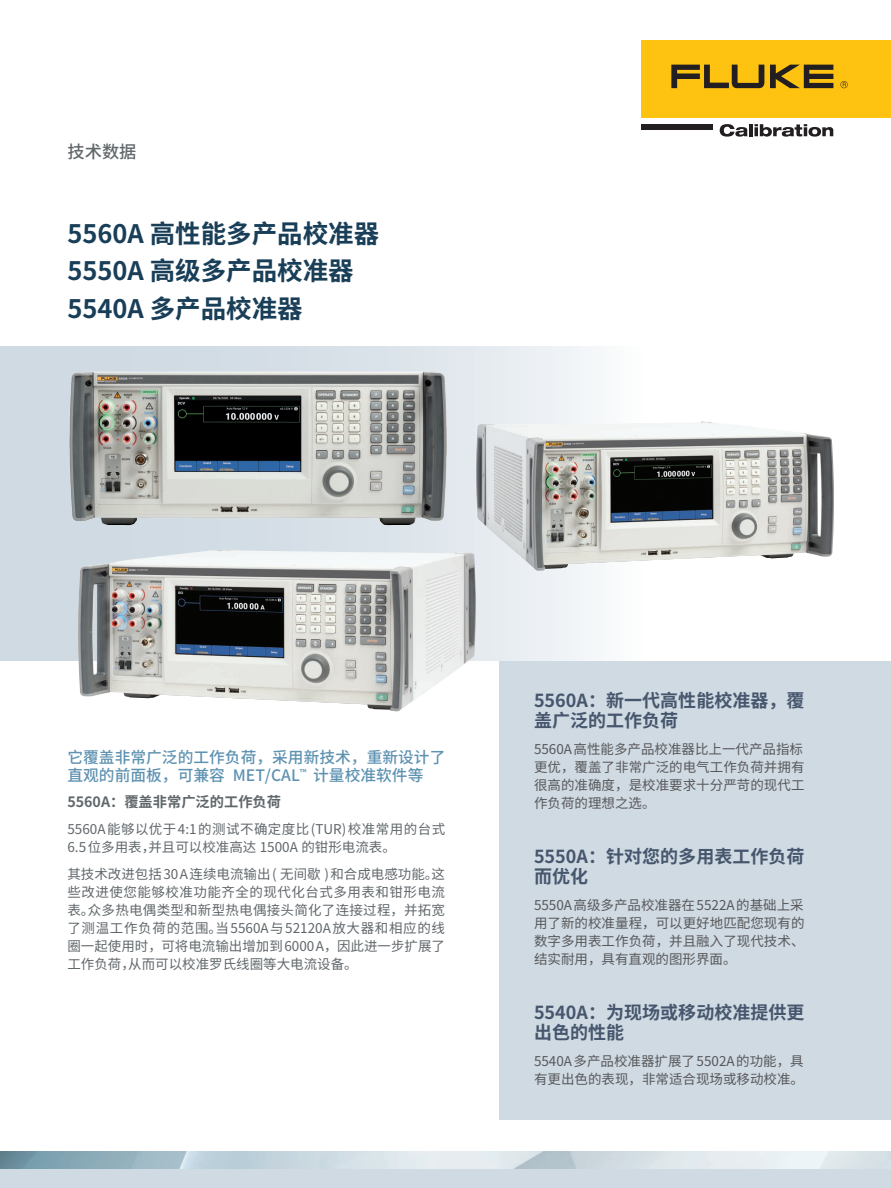
<style>
.page{position:relative;width:891px;height:1188px;background:#fff}
.page>*{position:absolute;margin:0;border:0;box-sizing:border-box;transform-origin:0 0}
.t1{font:700 25.5px/37.5px "Source Han Sans CN";color:#193e58}
.t2{font:700 18px/19.5px "Source Han Sans CN";color:#46566d}
.t3{font:500 17.25px "Source Han Sans CN";color:#60676b}
.t4{font:500 15.75px/18px "Source Han Sans CN";color:#5e92b1}
.t5{font:700 14.25px "Source Han Sans CN";color:#60676b}
.t6{font:13.5px/18px "Source Han Sans CN";color:#60676b}
.t7{font:13.5px/18px "Source Han Sans CN";color:#57585a;text-align:justify}
</style>
<div class="page">
<div style="left:641px;top:40px;width:250px;height:78px;background:#fec210"></div>
<svg style="left:671px;top:65px;width:162px;height:23px"></svg>
<svg style="left:840px;top:81px;width:8px;height:7px"></svg>
<div style="left:641px;top:124px;width:72px;height:6px;background:#231f20"></div>
<svg style="left:720px;top:124px;width:28px;height:13px"></svg>
<hr style="left:749px;top:124px;width:4px;height:12px;background:#231f20">
<svg style="left:755px;top:124px;width:78px;height:13px"></svg>
<img style="left:0;top:1152px;width:891px;height:18px">
<div style="left:0;top:1170px;width:891px;height:18px;background:#d0dae3"></div>
<svg style="left:0;top:346px;width:593px;height:315px"></svg>
<div style="left:499px;top:662px;width:392px;height:458px;background:#d0dae3"></div>
<img style="left:25px;top:346px;width:466px;height:233px">
<img style="left:78px;top:549px;width:398px;height:163px">
<img style="left:476px;top:421px;width:358px;height:150px">
<p class="t3" style="left:68px;top:142px;width:71px">技术数据</p>
<h1 class="t1" style="left:68px;top:215px;width:313px">5560A 高性能多产品校准器<br>5550A 高级多产品校准器<br>5540A 多产品校准器</h1>
<p class="t4" style="left:67px;top:749px;width:380px">它覆盖非常广泛的工作负荷，采用新技术，重新设计了直观的前面板，可兼容 MET/CAL<sup>™</sup> 计量校准软件等</p>
<p class="t5" style="left:67px;top:794px;width:215px">5560A：覆盖非常广泛的工作负荷</p>
<p class="t6" style="left:67px;top:820px;width:379px">5560A 能够以优于 4:1 的测试不确定度比 (TUR) 校准常用的台式<br>6.5 位多用表，并且可以校准高达 1500A 的钳形电流表。</p>
<p class="t6" style="left:67px;top:865px;width:379px;text-align:justify">其技术改进包括 30 A 连续电流输出 ( 无间歇 ) 和合成电感功能。这些改进使您能够校准功能齐全的现代化台式多用表和钳形电流表。众多热电偶类型和新型热电偶接头简化了连接过程，并拓宽了测温工作负荷的范围。当 5560A 与 52120A 放大器和相应的线圈一起使用时，可将电流输出增加到 6000 A，因此进一步扩展了工作负荷，从而可以校准罗氏线圈等大电流设备。</p>
<h2 class="t2" style="left:534px;top:691px;width:272px">5560A：新一代高性能校准器，覆盖广泛的工作负荷</h2>
<p class="t7" style="left:534px;top:740px;width:272px">5560A 高性能多产品校准器比上一代产品指标更优，覆盖了非常广泛的电气工作负荷并拥有很高的准确度，是校准要求十分严苛的现代工作负荷的理想之选。</p>
<h2 class="t2" style="left:534px;top:847px;width:272px">5550A：针对您的多用表工作负荷而优化</h2>
<p class="t7" style="left:534px;top:896px;width:272px">5550A 高级多产品校准器在 5522A 的基础上采用了新的校准量程，可以更好地匹配您现有的数字多用表工作负荷，并且融入了现代技术、结实耐用，具有直观的图形界面。</p>
<h2 class="t2" style="left:534px;top:1003px;width:272px">5540A：为现场或移动校准提供更出色的性能</h2>
<p class="t7" style="left:534px;top:1052px;width:271px">5540A 多产品校准器扩展了 5502A 的功能，具有更出色的表现，非常适合现场或移动校准。</p>
</div>
